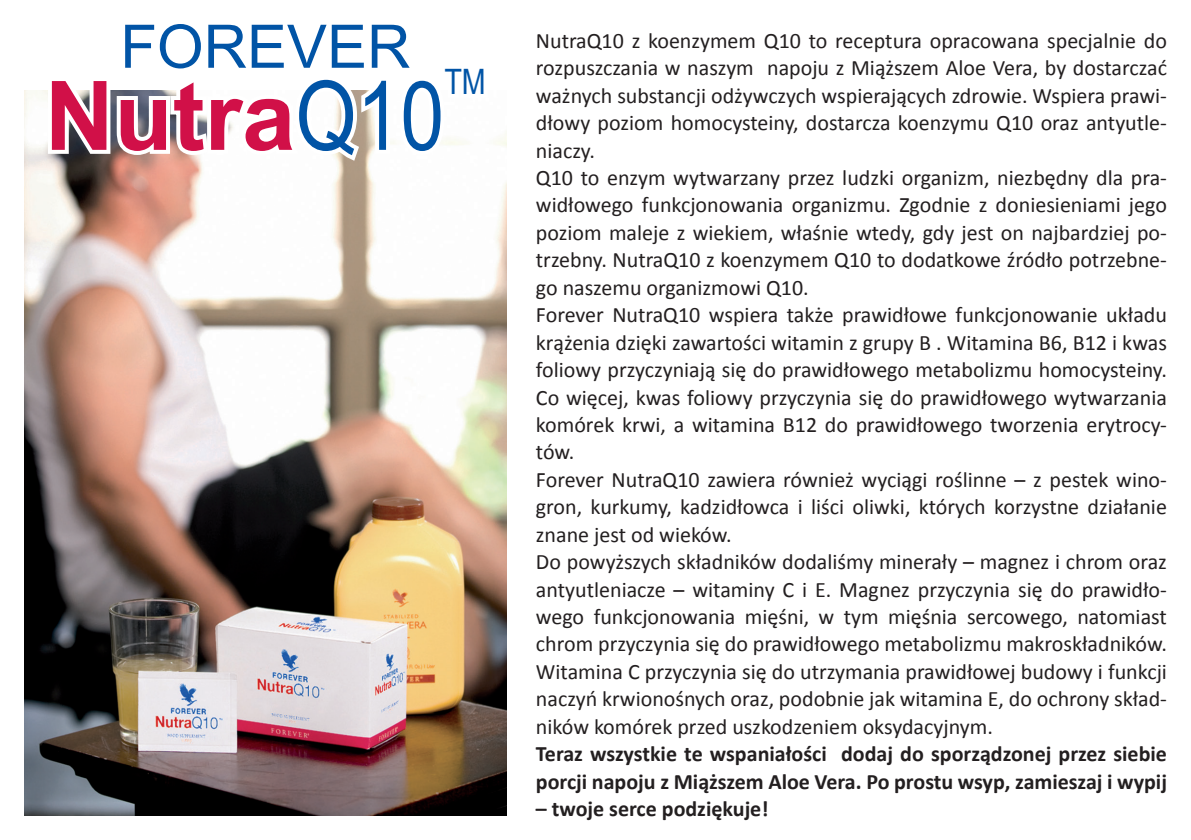
<style>
.page{position:relative;width:1191px;height:840px;background:#fff}
.page>*{position:absolute;margin:0;border:0;box-sizing:border-box;transform-origin:0 0}
.t1{font:700 96px "Arial";color:#d11048}
.t2{font:60px "Arial";color:#0154a6}
.t3{font:35px "Arial Narrow";color:#0154a6}
.produkty_lead{font:22px/27.4px "Calibri";color:#231f20;text-align:justify}
.produkty_lead-2{font:700 22px/27.4px "Calibri";color:#231f20}
.s1{font-family:"Arial Narrow";font-weight:400;color:#0154a6}
</style>
<div class="page">
<img style="left:24px;top:91px;width:482px;height:724px">
<svg style="left:44px;top:90px;width:448px;height:76px"></svg>
<p class="t2" style="left:120px;top:7px;width:292px">FOREVER</p>
<p class="t1" style="left:45px;top:52px;width:401px">Nutra<span class="s1">Q10</span></p>
<p class="t3" style="left:444px;top:56px;width:43px">TM</p>
<p class="produkty_lead" style="left:536px;top:27px;width:632px">NutraQ10 z koenzymem Q10 to receptura opracowana specjalnie do rozpuszczania w naszym napoju z Miąższem Aloe Vera, by dostarczać ważnych substancji odżywczych wspierających zdrowie. Wspiera prawi&shy;dłowy poziom homocysteiny, dostarcza koenzymu Q10 oraz antyutle&shy;niaczy.</p>
<p class="produkty_lead" style="left:536px;top:164px;width:632px">Q10 to enzym wytwarzany przez ludzki organizm, niezbędny dla pra&shy;widłowego funkcjonowania organizmu. Zgodnie z doniesieniami jego poziom maleje z wiekiem, właśnie wtedy, gdy jest on najbardziej po&shy;trzebny. NutraQ10 z koenzymem Q10 to dodatkowe źródło potrzebne&shy;go naszemu organizmowi Q10.</p>
<p class="produkty_lead" style="left:536px;top:301px;width:632px">Forever NutraQ10 wspiera także prawidłowe funkcjonowanie układu krążenia dzięki zawartości witamin z grupy B . Witamina B6, B12 i kwas foliowy przyczyniają się do prawidłowego metabolizmu homocysteiny.<br>Co więcej, kwas foliowy przyczynia się do prawidłowego wytwarzania komórek krwi, a witamina B12 do prawidłowego tworzenia erytrocy&shy;tów.</p>
<p class="produkty_lead" style="left:536px;top:465px;width:632px">Forever NutraQ10 zawiera również wyciągi roślinne – z pestek wino&shy;gron, kurkumy, kadzidłowca i liści oliwki, których korzystne działanie znane jest od wieków.</p>
<p class="produkty_lead" style="left:536px;top:548px;width:632px">Do powyższych składników dodaliśmy minerały – magnez i chrom oraz antyutleniacze – witaminy C i E. Magnez przyczynia się do prawidło&shy;wego funkcjonowania mięśni, w tym mięśnia sercowego, natomiast chrom przyczynia się do prawidłowego metabolizmu makroskładników.<br>Witamina C przyczynia się do utrzymania prawidłowej budowy i funkcji naczyń krwionośnych oraz, podobnie jak witamina E, do ochrony skład&shy;ników komórek przed uszkodzeniem oksydacyjnym.</p>
<p class="produkty_lead-2" style="left:536px;top:739px;width:632px">Teraz wszystkie te wspaniałości dodaj do sporządzonej przez siebie porcji napoju z Miąższem Aloe Vera. Po prostu wsyp, zamieszaj i wypij</p>
<p class="produkty_lead-2" style="left:536px;top:794px;width:234px">– twoje serce podziękuje!</p>
</div>
